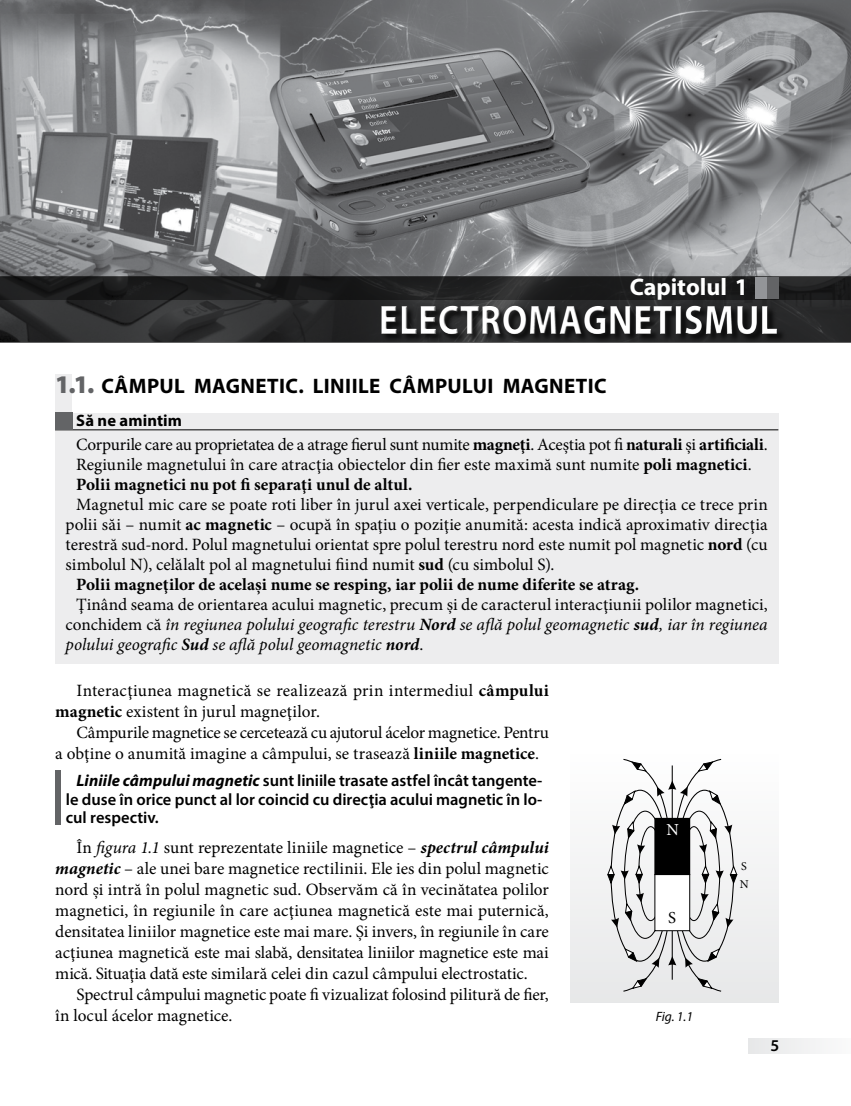
<style>
.page{position:relative;width:851px;height:1106px;background:#fff}
.page>*{position:absolute;margin:0;border:0;box-sizing:border-box;transform-origin:0 0}
.t1{font:700 41.25px "Myriad Pro";letter-spacing:.02em;color:#fff;scale:.86 1}
.t2{font:700 24px "Myriad Pro";color:#fff}
.t3{font:700 21px "Myriad Pro";letter-spacing:.02em;color:#000}
.t4{font:17.25px/21px "Minion Pro";color:#000}
.t5{font:italic 17.25px/20px "Minion Pro";color:#000;text-align:justify}
.t6{font:700 17.25px "Minion Pro";color:#000}
.t7{font:16.8px "Minion Pro";color:#fff}
.t8{font:16.8px "Minion Pro";color:#000}
.t9{font:600 16.5px/18.8px "Myriad Pro";color:#000;text-align:justify}
.t10{font:700 16.5px "Myriad Pro";color:#000}
.t11{font:italic 13.5px "Myriad Pro";color:#000}
.t12{font:12px "Minion Pro";color:#000}
.s1{font-weight:900;font-size:25.5px;color:#636466}
.s2{font-weight:700}
.s3{font-style:normal}
.s4{font-weight:700;font-style:italic}
.s5{font-style:italic}
</style>
<div class="page">
<div style="left:748px;top:1038px;width:102px;height:15px;background:#f0f1f1"></div>
<img style="left:0;top:0;width:850px;height:276px">
<svg style="left:0;top:276px;width:850px;height:67px;background:#2e2f30"></svg>
<svg style="left:0;top:277px;width:850px;height:23px;background:#1c1d1d"></svg>
<div style="left:755px;top:277px;width:23px;height:22px;background:#636466"></div>
<div style="left:755px;top:277px;width:11px;height:22px;background:#939598"></div>
<div style="left:55px;top:413px;width:723px;height:250px;background:#ededee"></div>
<div style="left:55px;top:374px;width:17px;height:52px;background:#ededee"></div>
<hr style="left:55px;top:429px;width:723px;height:1px;background:#000">
<div style="left:55px;top:412px;width:17px;height:17px;background:#636466"></div>
<div style="left:55px;top:770px;width:6px;height:55px;background:#636466"></div>
<div style="left:382px;top:306px;width:404px;height:37px;background:#000;opacity:.75"></div>
<div style="left:380px;top:305px;width:398px;height:29px;background:#fff;opacity:.75"></div>
<div style="left:380px;top:306px;width:398px;height:29px;background:#000;opacity:.75"></div>
<div style="left:570px;top:745px;width:208px;height:257px;background:#f3f3f4"></div>
<svg style="left:607px;top:758px;width:130px;height:234px"></svg>
<h2 class="t2" style="left:629px;top:271px;width:120px">CAPITOLUL 1</h2>
<h1 class="t1" style="left:380px;top:293px;width:464px">ELECTROMAGNETISMUL</h1>
<p class="t3" style="left:55px;top:372px;width:550px"><span class="s1">1.1.</span> CÂMPUL MAGNETIC. LINIILE CÂMPULUI MAGNETIC</p>
<p class="t10" style="left:72px;top:410px;width:111px">SĂ NE AMINTIM</p>
<p class="t4" style="left:76px;top:435px;width:692px;line-height:20px">Corpurile care au proprietatea de a atrage fierul sunt numite <span class="s2">magneţi</span>. Aceştia pot fi <span class="s2">naturali</span> şi <span class="s2">artificiali</span>.<br>Regiunile magnetului în care atracţia obiectelor din fier este maximă sunt numite <span class="s2">poli magnetici</span>.<br><span class="s2">Polii magnetici nu pot fi separaţi unul de altul.</span></p>
<p class="t4" style="left:76px;top:494px;width:693px">Magnetul mic care se poate roti liber în jurul axei verticale, perpendiculare pe direcţia ce trece prin</p>
<p class="t4" style="left:66px;top:514px;width:703px">polii săi – numit <span class="s2">ac magnetic</span> – ocupă în spaţiu o poziţie anumită: acesta indică aproximativ direcţia</p>
<p class="t4" style="left:66px;top:534px;width:703px">terestră sud-nord. Polul magnetului orientat spre polul terestru nord este numit pol magnetic <span class="s2">nord</span> (cu</p>
<p class="t4" style="left:66px;top:554px;width:490px">simbolul N), celălalt pol al magnetului fiind numit <span class="s2">sud</span> (cu simbolul S).</p>
<p class="t6" style="left:76px;top:572px;width:564px">Polii magneţilor de acelaşi nume se resping, iar polii de nume diferite se atrag.</p>
<p class="t5" style="left:66px;top:594px;width:703px;text-indent:11px"><span class="s3">Ţinând seama de orientarea acului magnetic, precum şi de caracterul interacţiunii polilor magnetici, conchidem că</span> în regiunea polului geografic terestru <span class="s2">Nord</span> se află polul geomagnetic <span class="s2">sud</span>, iar în regiunea polului geografic <span class="s2">Sud</span> se află polul geomagnetic <span class="s2">nord</span><span class="s3">.</span></p>
<p class="t4" style="left:55px;top:679px;width:495px;text-indent:21px">Interacţiunea magnetică se realizează prin intermediul <span class="s2">câmpului magnetic</span> existent în jurul magneţilor.</p>
<p class="t4" style="left:55px;top:721px;width:495px;text-indent:21px">Câmpurile magnetice se cercetează cu ajutorul ácelor magnetice. Pentru a obţine o anumită imagine a câmpului, se trasează <span class="s2">liniile magnetice</span>.</p>
<p class="t9" style="left:66px;top:770px;width:478px;text-indent:11px"><span class="s4">Liniile câmpului magnetic</span> sunt liniile trasate astfel încât tangente&shy;le duse în orice punct al lor coincid cu direcţia acului magnetic în lo&shy;cul respectiv.</p>
<p class="t4" style="left:55px;top:837px;width:495px;text-align:justify;text-indent:21px">În <span class="s5">figura 1.1</span> sunt reprezentate liniile magnetice – <span class="s4">spectrul câmpului magnetic</span> – ale unei bare magnetice rectilinii. Ele ies din polul magnetic nord şi intră în polul magnetic sud. Observăm că în vecinătatea polilor magnetici, în regiunile în care acţiunea magnetică este mai puternică, densitatea liniilor magnetice este mai mare. Şi invers, în regiunile în care acţiunea magnetică este mai slabă, densitatea liniilor magnetice este mai mică. Situaţia dată este similară celei din cazul câmpului electrostatic.</p>
<p class="t4" style="left:55px;top:984px;width:495px;text-indent:21px">Spectrul câmpului magnetic poate fi vizualizat folosind pilitură de fier, în locul ácelor magnetice.</p>
<p class="t7" style="left:666px;top:818px;width:14px">N</p>
<p class="t12" style="left:740px;top:858px;width:7px">S</p>
<p class="t12" style="left:739px;top:876px;width:10px">N</p>
<p class="t8" style="left:668px;top:906px;width:9px">S</p>
<p class="t11" style="left:655px;top:1008px;width:39px">Fig. 1.1</p>
<p class="t9" style="left:770px;top:1035px;width:10px">5</p>
</div>
